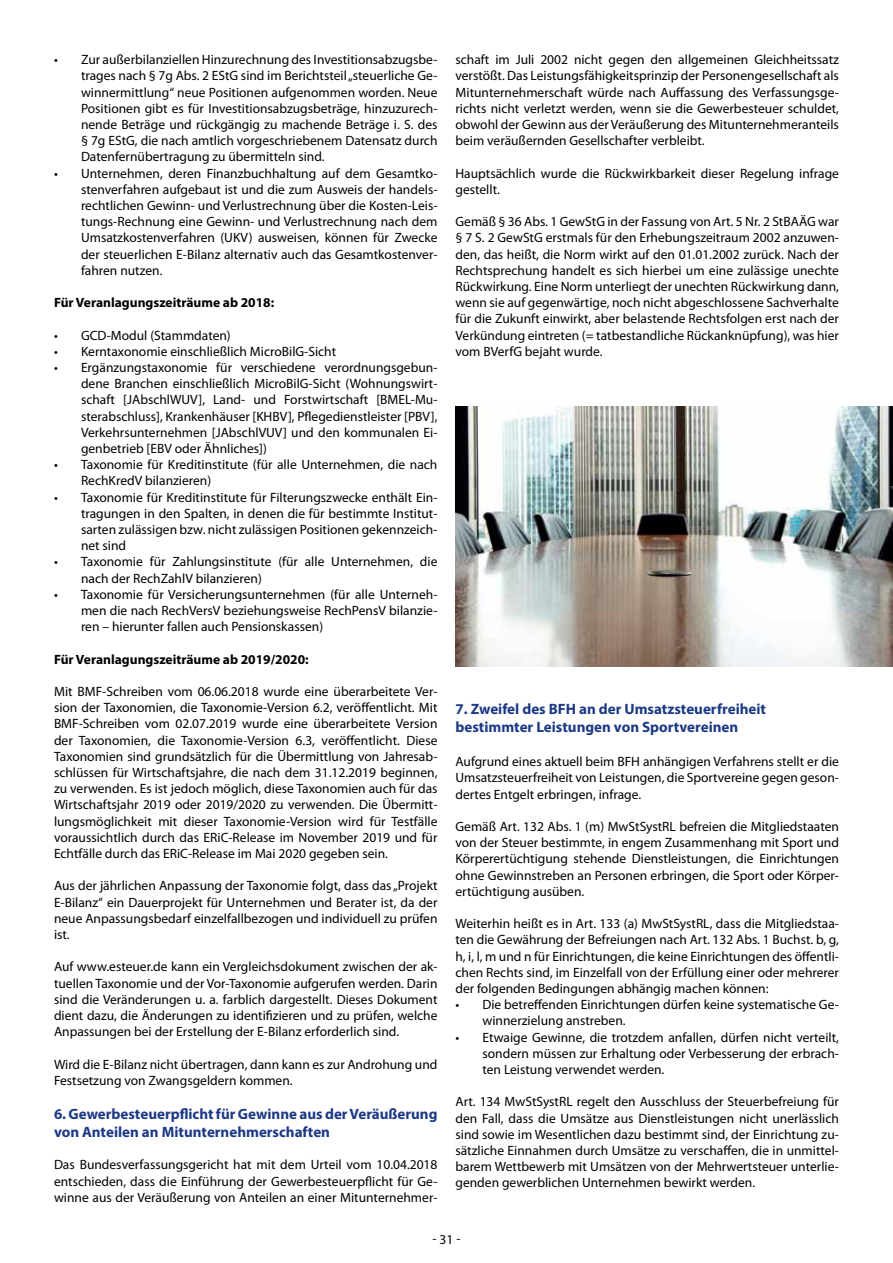
<style>
.page{position:relative;width:893px;height:1263px;background:#fff}
.page>*{position:absolute;margin:0;border:0;box-sizing:border-box;transform-origin:0 0}
.t1{font:700 15px/18px "Myriad Pro";color:#1c3984}
.t2{font:13.5px/16.2px "Myriad Pro";color:#000;text-align:justify}
.t3{font:700 13.5px "Myriad Pro";color:#000}
</style>
<div class="page">
<img style="left:455px;top:406px;width:438px;height:260px">
<p class="t2" style="left:81px;top:51px;width:358px;text-indent:-27px">• Zur außerbilanziellen Hinzurechnung des Investitionsabzugsbe&shy;trages nach § 7g Abs. 2 EStG sind im Berichtsteil „steuerliche Ge&shy;winnermittlung“ neue Positionen aufgenommen worden. Neue Positionen gibt es für Investitionsabzugsbeträge, hinzuzurech&shy;nende Beträge und rückgängig zu machende Beträge i. S. des § 7g EStG, die nach amtlich vorgeschriebenem Datensatz durch Datenfernübertragung zu übermitteln sind.</p>
<p class="t2" style="left:81px;top:165px;width:358px;text-indent:-27px">• Unternehmen, deren Finanzbuchhaltung auf dem Gesamtko&shy;stenverfahren aufgebaut ist und die zum Ausweis der handels&shy;rechtlichen Gewinn- und Verlustrechnung über die Kosten-Leis&shy;tungs-Rechnung eine Gewinn- und Verlustrechnung nach dem Umsatzkostenverfahren (UKV) ausweisen, können für Zwecke der steuerlichen E-Bilanz alternativ auch das Gesamtkostenver&shy;fahren nutzen.</p>
<p class="t3" style="left:54px;top:294px;width:222px">Für Veranlagungszeiträume ab 2018:</p>
<p class="t2" style="left:54px;top:327px;width:178px">• GCD-Modul (Stammdaten)</p>
<p class="t2" style="left:54px;top:343px;width:284px">• Kerntaxonomie einschließlich MicroBilG-Sicht</p>
<p class="t2" style="left:81px;top:359px;width:358px;text-indent:-27px">• Ergänzungstaxonomie für verschiedene verordnungsgebun&shy;dene Branchen einschließlich MicroBilG-Sicht (Wohnungswirt&shy;schaft [JAbschlWUV], Land- und Forstwirtschaft [BMEL-Mu&shy;sterabschluss], Krankenhäuser [KHBV], Pflegedienstleister [PBV], Verkehrsunternehmen [JAbschlVUV] und den kommunalen Ei&shy;genbetrieb [EBV oder Ähnliches])</p>
<p class="t2" style="left:81px;top:456px;width:358px;text-indent:-27px">• Taxonomie für Kreditinstitute (für alle Unternehmen, die nach<br>RechKredV bilanzieren)</p>
<p class="t2" style="left:81px;top:489px;width:358px;text-indent:-27px">• Taxonomie für Kreditinstitute für Filterungszwecke enthält Ein&shy;tragungen in den Spalten, in denen die für bestimmte Institut&shy;sarten zulässigen bzw. nicht zulässigen Positionen gekennzeich&shy;net sind</p>
<p class="t2" style="left:81px;top:553px;width:358px;text-indent:-27px">• Taxonomie für Zahlungsinstitute (für alle Unternehmen, die nach der RechZahlV bilanzieren)</p>
<p class="t2" style="left:81px;top:586px;width:358px;text-indent:-27px">• Taxonomie für Versicherungsunternehmen (für alle Unterneh&shy;men die nach RechVersV beziehungsweise RechPensV bilanzie&shy;ren – hierunter fallen auch Pensionskassen)</p>
<p class="t3" style="left:54px;top:650px;width:256px">Für Veranlagungszeiträume ab 2019/2020:</p>
<p class="t2" style="left:54px;top:683px;width:385px">Mit BMF-Schreiben vom 06.06.2018 wurde eine überarbeitete Ver&shy;sion der Taxonomien, die Taxonomie-Version 6.2, veröffentlicht. Mit BMF-Schreiben vom 02.07.2019 wurde eine überarbeitete Version der Taxonomien, die Taxonomie-Version 6.3, veröffentlicht. Diese Taxonomien sind grundsätzlich für die Übermittlung von Jahresab&shy;schlüssen für Wirtschaftsjahre, die nach dem 31.12.2019 beginnen, zu verwenden. Es ist jedoch möglich, diese Taxonomien auch für das Wirtschaftsjahr 2019 oder 2019/2020 zu verwenden. Die Übermitt&shy;lungsmöglichkeit mit dieser Taxonomie-Version wird für Testfälle voraussichtlich durch das ERiC-Release im November 2019 und für Echtfälle durch das ERiC-Release im Mai 2020 gegeben sein.</p>
<p class="t2" style="left:54px;top:877px;width:385px">Aus der jährlichen Anpassung der Taxonomie folgt, dass das „Projekt E-Bilanz“ ein Dauerprojekt für Unternehmen und Berater ist, da der neue Anpassungsbedarf einzelfallbezogen und individuell zu prüfen ist.</p>
<p class="t2" style="left:54px;top:958px;width:385px">Auf www.esteuer.de kann ein Vergleichsdokument zwischen der ak&shy;tuellen Taxonomie und der Vor-Taxonomie aufgerufen werden. Darin sind die Veränderungen u. a. farblich dargestellt. Dieses Dokument dient dazu, die Änderungen zu identifizieren und zu prüfen, welche Anpassungen bei der Erstellung der E-Bilanz erforderlich sind.</p>
<p class="t2" style="left:54px;top:1056px;width:385px">Wird die E-Bilanz nicht übertragen, dann kann es zur Androhung und<br>Festsetzung von Zwangsgeldern kommen.</p>
<p class="t1" style="left:54px;top:1104px;width:385px">6. Gewerbesteuerpflicht für Gewinne aus der Veräußerung von Anteilen an Mitunternehmerschaften</p>
<p class="t2" style="left:54px;top:1156px;width:385px">Das Bundesverfassungsgericht hat mit dem Urteil vom 10.04.2018 entschieden, dass die Einführung der Gewerbesteuerpflicht für Ge&shy;winne aus der Veräußerung von Anteilen an einer Mitunternehmer-</p>
<p class="t2" style="left:455px;top:51px;width:385px">schaft im Juli 2002 nicht gegen den allgemeinen Gleichheitssatz verstößt. Das Leistungsfähigkeitsprinzip der Personengesellschaft als Mitunternehmerschaft würde nach Auffassung des Verfassungsge&shy;richts nicht verletzt werden, wenn sie die Gewerbesteuer schuldet, obwohl der Gewinn aus der Veräußerung des Mitunternehmeranteils beim veräußernden Gesellschafter verbleibt.</p>
<p class="t2" style="left:455px;top:165px;width:385px">Hauptsächlich wurde die Rückwirkbarkeit dieser Regelung infrage gestellt.</p>
<p class="t2" style="left:455px;top:213px;width:385px">Gemäß § 36 Abs. 1 GewStG in der Fassung von Art. 5 Nr. 2 StBAÄG war § 7 S. 2 GewStG erstmals für den Erhebungszeitraum 2002 anzuwen&shy;den, das heißt, die Norm wirkt auf den 01.01.2002 zurück. Nach der Rechtsprechung handelt es sich hierbei um eine zulässige unechte Rückwirkung. Eine Norm unterliegt der unechten Rückwirkung dann, wenn sie auf gegenwärtige, noch nicht abgeschlossene Sachverhalte für die Zukunft einwirkt, aber belastende Rechtsfolgen erst nach der Verkündung eintreten (= tatbestandliche Rückanknüpfung), was hier vom BVerfG bejaht wurde.</p>
<p class="t1" style="left:455px;top:699px;width:312px">7. Zweifel des BFH an der Umsatzsteuerfreiheit bestimmter Leistungen von Sportvereinen</p>
<p class="t2" style="left:455px;top:753px;width:385px">Aufgrund eines aktuell beim BFH anhängigen Verfahrens stellt er die Umsatzsteuerfreiheit von Leistungen, die Sportvereine gegen geson&shy;dertes Entgelt erbringen, infrage.</p>
<p class="t2" style="left:455px;top:818px;width:385px">Gemäß Art. 132 Abs. 1 (m) MwStSystRL befreien die Mitgliedstaaten von der Steuer bestimmte, in engem Zusammenhang mit Sport und Körperertüchtigung stehende Dienstleistungen, die Einrichtungen ohne Gewinnstreben an Personen erbringen, die Sport oder Körper&shy;ertüchtigung ausüben.</p>
<p class="t2" style="left:455px;top:915px;width:385px">Weiterhin heißt es in Art. 133 (a) MwStSystRL, dass die Mitgliedstaa&shy;ten die Gewährung der Befreiungen nach Art. 132 Abs. 1 Buchst. b, g, h, i, l, m und n für Einrichtungen, die keine Einrichtungen des öffentli&shy;chen Rechts sind, im Einzelfall von der Erfüllung einer oder mehrerer der folgenden Bedingungen abhängig machen können:</p>
<p class="t2" style="left:482px;top:996px;width:358px;text-indent:-27px">• Die betreffenden Einrichtungen dürfen keine systematische Ge&shy;winnerzielung anstreben.</p>
<p class="t2" style="left:482px;top:1029px;width:358px;text-indent:-27px">• Etwaige Gewinne, die trotzdem anfallen, dürfen nicht verteilt, sondern müssen zur Erhaltung oder Verbesserung der erbrach&shy;ten Leistung verwendet werden.</p>
<p class="t2" style="left:455px;top:1093px;width:385px">Art. 134 MwStSystRL regelt den Ausschluss der Steuerbefreiung für den Fall, dass die Umsätze aus Dienstleistungen nicht unerlässlich sind sowie im Wesentlichen dazu bestimmt sind, der Einrichtung zu&shy;sätzliche Einnahmen durch Umsätze zu verschaffen, die in unmittel&shy;barem Wettbewerb mit Umsätzen von der Mehrwertsteuer unterlie&shy;genden gewerblichen Unternehmen bewirkt werden.</p>
<p class="t2" style="left:432px;top:1231px;width:30px">- 31 -</p>
</div>
